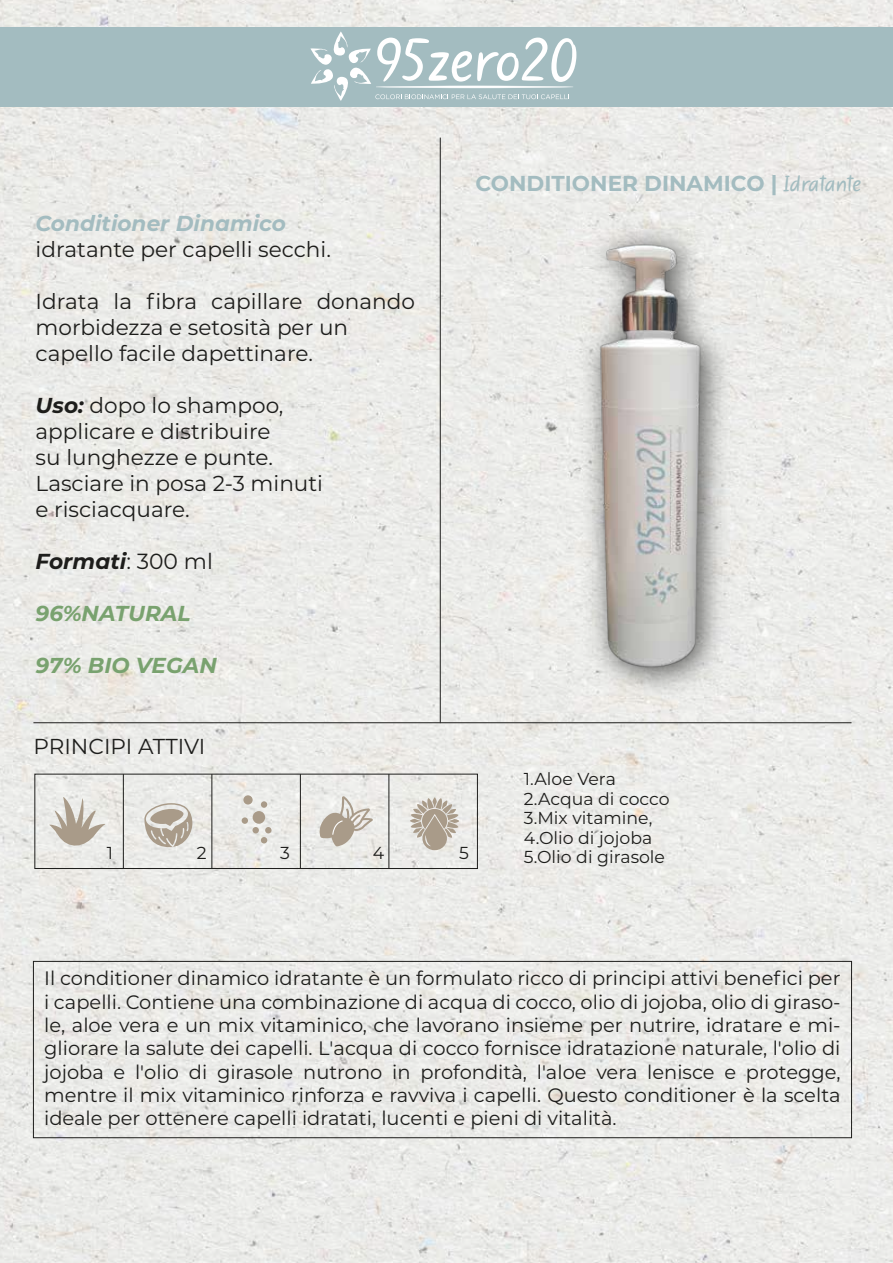
<style>
.page{position:relative;width:893px;height:1263px;background:#fff}
.page>*{position:absolute;margin:0;border:0;box-sizing:border-box;transform-origin:0 0}
.t1{font:italic 700 21.75px "Montserrat";color:#1d1d1b}
.t2{font:21.6px/26px "Montserrat";color:#1d1d1b}
.t3{font:700 21.6px "Montserrat";color:#a3bcc0}
.t4{font:italic 700 21.6px "Montserrat";color:#79a26f}
.t5{font:italic 700 21.6px "Montserrat";color:#a3bcc0}
.t6{font:19.5px/23.4px "Montserrat";color:#1d1d1b;text-align:justify}
.t7{font:17.25px/19.5px "Montserrat";color:#1d1d1b}
.s1{font-weight:700;font-style:italic}
.s2{font-weight:400;font-style:normal;font-size:21.9px}
.s3{font-family:"Mother's Touches";font-weight:400}
</style>
<div class="page">
<img style="left:0;top:0;width:893px;height:1263px">
<div style="left:0;top:28px;width:893px;height:79px;background:#a3bcc0"></div>
<hr style="left:440px;top:138px;width:1px;height:585px;background:#1d1d1b">
<hr style="left:33px;top:722px;width:818px;height:1px;background:#1d1d1b">
<div style="left:33px;top:961px;width:819px;height:177px;border:1px solid #1d1d1b"></div>
<svg style="left:310px;top:31px;width:266px;height:70px"></svg>
<img style="left:515px;top:140px;width:273px;height:608px">
<div style="left:35px;top:774px;width:443px;height:95px;border:1px solid #1d1d1b"></div>
<hr style="left:123px;top:774px;width:1px;height:94px;background:#1d1d1b">
<hr style="left:212px;top:774px;width:1px;height:94px;background:#1d1d1b">
<hr style="left:300px;top:774px;width:1px;height:94px;background:#1d1d1b">
<hr style="left:389px;top:774px;width:1px;height:94px;background:#1d1d1b">
<svg style="left:49px;top:794px;width:56px;height:56px;background:#d4cfc7"></svg>
<svg style="left:144px;top:803px;width:48px;height:44px;background:#c5beb3"></svg>
<svg style="left:318px;top:796px;width:55px;height:50px;background:#d2ccc3"></svg>
<svg style="left:410px;top:797px;width:49px;height:53px;background:#c6beb2"></svg>
<div style="left:243px;top:795px;width:10px;height:9px;background:#a99b89;border-radius:50%"></div>
<div style="left:253px;top:811px;width:12px;height:13px;background:#a99b89;border-radius:50%"></div>
<div style="left:261px;top:801px;width:6px;height:7px;background:#a99b89;border-radius:50%"></div>
<div style="left:242px;top:817px;width:6px;height:7px;background:#a99b89;border-radius:50%"></div>
<div style="left:252px;top:827px;width:7px;height:6px;background:#a99b89;border-radius:50%"></div>
<div style="left:265px;top:827px;width:7px;height:6px;background:#a99b89;border-radius:50%"></div>
<svg style="left:261px;top:837px;width:6px;height:6px"></svg>
<p class="t5" style="left:36px;top:208px;width:252px">Conditioner Dinamico</p>
<p class="t2" style="left:36px;top:236px;width:297px">idratante per capelli secchi.</p>
<p class="t2" style="left:36px;top:288px;width:381px">Idrata la fibra capillare donando morbidezza e setosità per un capello facile dapettinare.</p>
<p class="t2" style="left:36px;top:392px;width:289px"><span class="s1">Uso:</span> dopo lo shampoo, applicare e distribuire<br>su lunghezze e punte.<br>Lasciare in posa 2-3 minuti e risciacquare.</p>
<p class="t1" style="left:36px;top:545px;width:179px">Formati<span class="s2">: 300 ml</span></p>
<p class="t4" style="left:36px;top:598px;width:156px">96%NATURAL</p>
<p class="t4" style="left:36px;top:649px;width:183px">97% BIO VEGAN</p>
<p class="t2" style="left:33px;top:733px;width:174px">PRINCIPI ATTIVI</p>
<p class="t3" style="left:475px;top:168px;width:387px">CONDITIONER DINAMICO | <span class="s3">Idratante</span></p>
<p class="t7" style="left:107px;top:843px;width:8px">1</p>
<p class="t7" style="left:197px;top:843px;width:11px">2</p>
<p class="t7" style="left:280px;top:843px;width:11px">3</p>
<p class="t7" style="left:373px;top:843px;width:13px">4</p>
<p class="t7" style="left:459px;top:843px;width:11px">5</p>
<p class="t7" style="left:524px;top:769px;width:147px">1.Aloe Vera<br>2.Acqua di cocco<br>3.Mix vitamine,<br>4.Olio di jojoba<br>5.Olio di girasole</p>
<p class="t6" style="left:44px;top:966px;width:798px">Il conditioner dinamico idratante è un formulato ricco di principi attivi benefici per i capelli. Contiene una combinazione di acqua di cocco, olio di jojoba, olio di giraso&shy;le, aloe vera e un mix vitaminico, che lavorano insieme per nutrire, idratare e mi&shy;gliorare la salute dei capelli. L'acqua di cocco fornisce idratazione naturale, l'olio di jojoba e l'olio di girasole nutrono in profondità, l'aloe vera lenisce e protegge, mentre il mix vitaminico rinforza e ravviva i capelli. Questo conditioner è la scelta ideale per ottenere capelli idratati, lucenti e pieni di vitalità.</p>
</div>
